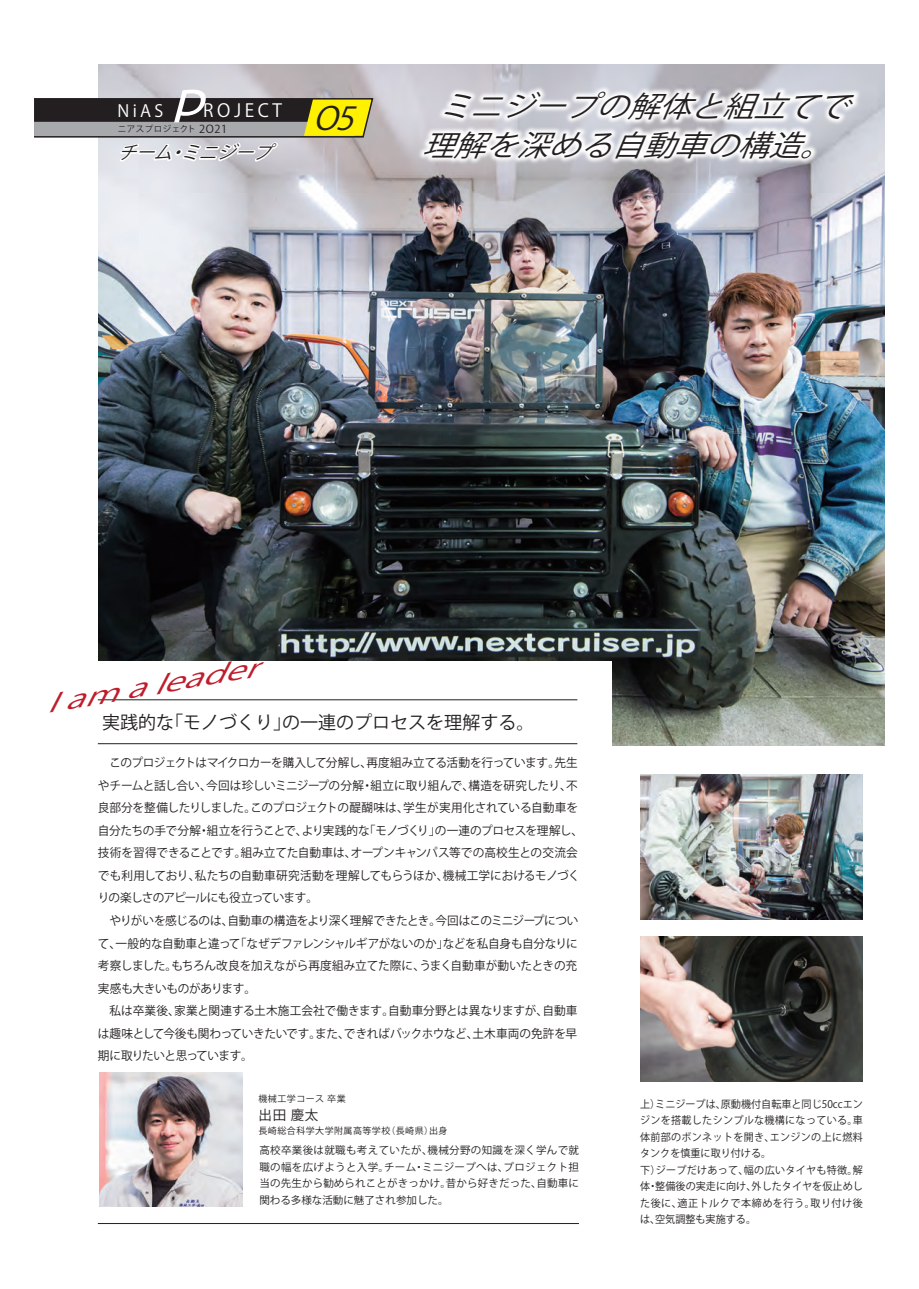
<style>
.page{position:relative;width:919px;height:1289px;background:#fff}
.page>*{position:absolute;margin:0;border:0;box-sizing:border-box;transform-origin:0 0}
.t1{font:italic 56.85px "Koz Go Pr 6 N";color:#fff}
.t2{font:italic 31.5px "Koz Go Pr 6 N";color:#231f20}
.t3{font:italic 29.1px/38.7px "Koz Go Pr 6 N";color:#231f20;text-align:center;scale:1.08 1}
.t4{font:italic 23.85px "Koz Go Pr 6 N";color:#be1d2c;scale:1.57 1}
.t5{font:18px "Koz Go Pr 6 N";color:#231f20}
.t6{font:italic 18px "Koz Go Pr 6 N";color:#231f20}
.t7{font:18px "Koz Go Pr 6 N";letter-spacing:.2em;color:#fff}
.t8{font:16.8px "Koz Go Pr 6 N";color:#fff}
.t9{font:13.5px "Koz Go Pr 6 N";color:#231f20}
.t10{font:12px/22.5px "Koz Go Pr 6 N";letter-spacing:-.03em;color:#231f20}
.t11{font:10.5px/16.5px "Koz Go Pr 6 N";letter-spacing:.015em;color:#231f20;scale:.96 1}
.t12{font:10.5px/16.5px "Koz Go Pr 6 N";letter-spacing:.015em;color:#231f20;text-align:justify}
.t13{font:9px "Koz Go Pr 6 N";letter-spacing:.05em;color:#231f20}
.t14{font:8.55px "Koz Go Pr 6 N";letter-spacing:.05em;color:#231f20}
.s1{font-size:10.95px}
</style>
<div class="page">
<img style="left:99px;top:65px;width:785px;height:680px">
<svg style="left:34px;top:97px;width:325px;height:67px;background:#999686"></svg>
<div style="left:98px;top:660px;width:513px;height:563px;background:#fff"></div>
<img style="left:100px;top:1072px;width:142px;height:134px">
<img style="left:359px;top:64px;width:526px;height:158px">
<hr style="left:98px;top:1223px;width:481px;height:1px;background:#231f20">
<img style="left:640px;top:936px;width:222px;height:145px">
<img style="left:640px;top:774px;width:222px;height:145px">
<hr style="left:98px;top:699px;width:479px;height:1px;background:#231f20">
<hr style="left:98px;top:743px;width:479px;height:1px;background:#231f20">
<h1 class="t1" style="left:166px;top:80px;width:61px">P</h1>
<h3 class="t7" style="left:203px;top:100px;width:80px">ROJECT</h3>
<p class="t14" style="left:118px;top:124px;width:111px">ニアスプロジェクト <span class="s1">2O21</span></p>
<h3 class="t6" style="left:117px;top:143px;width:168px">チーム・ミニジープ</h3>
<h3 class="t8" style="left:117px;top:101px;width:47px">NiAS</h3>
<h2 class="t2" style="left:313px;top:100px;width:56px">O5</h2>
<h3 class="t3" style="left:422px;top:88px;width:415px">ミニジープの解体と組立てで理解を深める自動車の構造。</h3>
<h3 class="t4" style="left:43px;top:691px;width:137px;rotate:-10deg">I am a leader</h3>
<h3 class="t5" style="left:102px;top:712px;width:434px">実践的な「モノづくり」の一連のプロセスを理解する。</h3>
<p class="t10" style="left:98px;top:752px;width:487px">　このプロジェクトはマイクロカーを購入して分解し、再度組み立てる活動を行っています。先生やチームと話し合い、今回は珍しいミニジープの分解・組立に取り組んで、構造を研究したり、不良部分を整備したりしました。このプロジェクトの醍醐味は、学生が実用化されている自動車を自分たちの手で分解・組立を行うことで、より実践的な「モノづくり」の一連のプロセスを理解し、技術を習得できることです。組み立てた自動車は、オープンキャンパス等での高校生との交流会でも利用しており、私たちの自動車研究活動を理解してもらうほか、機械工学におけるモノづくりの楽しさのアピールにも役立っています。<br>　やりがいを感じるのは、自動車の構造をより深く理解できたとき。今回はこのミニジープについて、一般的な自動車と違って「なぜデファレンシャルギアがないのか」などを私自身も自分なりに考察しました。もちろん改良を加えながら再度組み立てた際に、うまく自動車が動いたときの充実感も大きいものがあります。<br>　私は卒業後、家業と関連する土木施工会社で働きます。自動車分野とは異なりますが、自動車は趣味として今後も関わっていきたいです。また、できればバックホウなど、土木車両の免許を早期に取りたいと思っています。</p>
<p class="t13" style="left:258px;top:1093px;width:89px">機械工学コース 卒業</p>
<p class="t9" style="left:258px;top:1107px;width:61px">出田 慶太</p>
<p class="t13" style="left:258px;top:1125px;width:191px">長崎総合科学大学附属高等学校（長崎県）出身</p>
<p class="t12" style="left:259px;top:1142px;width:321px">高校卒業後は就職も考えていたが、機械分野の知識を深く学んで就職の幅を広げようと入学。チーム・ミニジープへは、プロジェクト担当の先生から勧められことがきっかけ。昔から好きだった、自動車に関わる多様な活動に魅了され参加した。</p>
<p class="t11" style="left:640px;top:1095px;width:233px">上）ミニジープは、原動機付自転車と同じ50ccエンジンを搭載したシンプルな機構になっている。車体前部のボンネットを開き、エンジンの上に燃料タンクを慎重に取り付ける。<br>下）ジープだけあって、幅の広いタイヤも特徴。解体・整備後の実走に向け、外したタイヤを仮止めした後に、適正トルクで本締めを行う。取り付け後は、空気調整も実施する。</p>
</div>
